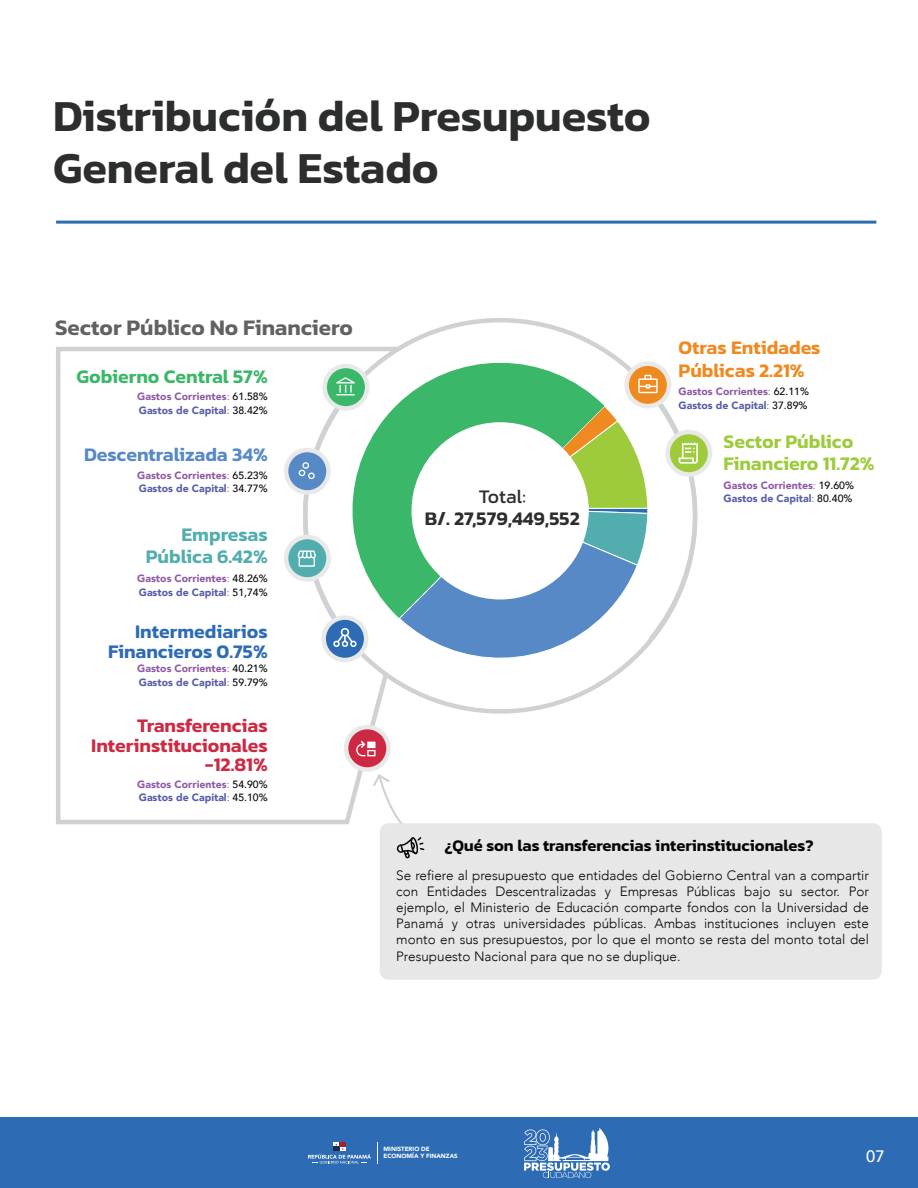
<style>
.page{position:relative;width:918px;height:1188px;background:#fff}
.page>*{position:absolute;margin:0;border:0;box-sizing:border-box;transform-origin:0 0}
.t1{font:600 45px/52.5px "Kanit";color:#2c2d2d}
.t2{font:600 22.5px "Kanit";color:#606160}
.t3{font:600 19.5px/19.5px "Kanit";color:#ce2943;text-align:right}
.t4{font:600 19.5px/19.5px "Kanit";color:#2d6cb5;text-align:right}
.t5{font:600 19.5px/22.5px "Kanit";color:#9dcb3b}
.t6{font:600 19.5px/22.5px "Kanit";color:#ef8a21}
.t7{font:600 19.5px/22.5px "Kanit";color:#52aeae;text-align:right}
.t8{font:600 19.5px "Kanit";color:#3bb76a}
.t9{font:600 19.5px "Kanit";color:#5789c7}
.t10{font:600 19.5px "Kanit";color:#2c2d2d}
.t11{font:19.5px "Kanit";color:#2c2d2d}
.t12{font:600 16.5px "Kanit";color:#040503}
.t13{font:500 16.5px "Avenir";color:#fff}
.t14{font:300 13.5px/16.2px "Avenir";color:#040503;text-align:justify}
.t15{font:900 10.5px/13.5px "Avenir";color:#9059a5}
.t16{font:900 6px/7.4px "Avenir";color:#fff}
.s1{font-weight:400}
.s2{font-weight:500;color:#040503}
.s3{color:#555ca9}
.s4{font-weight:400;color:#555ca9}
</style>
<div class="page">
<div style="left:380px;top:823px;width:502px;height:157px;background:#e6e7e6;border-radius:8px"></div>
<svg style="left:380px;top:828px;width:45px;height:31px"></svg>
<hr style="left:56px;top:221px;width:820px;height:3px;background:#2d6cb5">
<svg style="left:403px;top:646px;width:246px;height:68px"></svg>
<svg style="left:401px;top:318px;width:299px;height:328px"></svg>
<div style="left:665px;top:430px;width:47px;height:47px;background:#e9e9ea;border-radius:50%"></div>
<div style="left:670px;top:434px;width:38px;height:38px;background:#9dcb3b;border-radius:50%"></div>
<svg style="left:679px;top:442px;width:19px;height:22px"></svg>
<div style="left:624px;top:361px;width:47px;height:47px;background:#e9e9ea;border-radius:50%"></div>
<div style="left:629px;top:366px;width:38px;height:38px;background:#ef8a21;border-radius:50%"></div>
<svg style="left:638px;top:375px;width:20px;height:18px"></svg>
<svg style="left:403px;top:348px;width:202px;height:58px;fill:#3bb76a"></svg>
<svg style="left:403px;top:406px;width:245px;height:267px"></svg>
<div style="left:412px;top:422px;width:177px;height:177px;background:#fff;border-radius:50%"></div>
<svg style="left:56px;top:345px;width:347px;height:481px"></svg>
<div style="left:344px;top:725px;width:47px;height:47px;background:#e9e9ea;border-radius:50%"></div>
<div style="left:348px;top:729px;width:38px;height:38px;background:#ce2943;border-radius:50%"></div>
<svg style="left:336px;top:377px;width:19px;height:18px"></svg>
<svg style="left:298px;top:550px;width:18px;height:17px"></svg>
<svg style="left:333px;top:628px;width:24px;height:19px"></svg>
<svg style="left:356px;top:741px;width:20px;height:15px"></svg>
<svg style="left:299px;top:462px;width:16px;height:17px"></svg>
<div style="left:0;top:1118px;width:918px;height:70px;background:#2d6cb5"></div>
<svg style="left:524px;top:1128px;width:86px;height:50px"></svg>
<svg style="left:308px;top:1143px;width:63px;height:21px"></svg>
<svg style="left:377px;top:1143px;width:1px;height:21px"></svg>
<h1 class="t1" style="left:53px;top:88px;width:599px">Distribución del Presupuesto<br>General del Estado</h1>
<h2 class="t2" style="left:55px;top:310px;width:299px">Sector Público No Financiero</h2>
<h3 class="t8" style="left:77px;top:362px;width:193px">Gobierno Central 57%</h3>
<p class="t15" style="left:137px;top:390px;width:132px">Gastos Corrientes<span class="s1">:</span> <span class="s2">61.58%<br></span><span class="s3">Gastos de Capital</span><span class="s4">:</span> <span class="s2">38.42%</span></p>
<h3 class="t9" style="left:84px;top:439px;width:185px">Descentralizada 34%</h3>
<p class="t15" style="left:137px;top:468px;width:132px">Gastos Corrientes<span class="s1">:</span> <span class="s2">65.23%<br></span><span class="s3">Gastos de Capital</span><span class="s4">:</span> <span class="s2">34.77%</span></p>
<h3 class="t7" style="left:146px;top:522px;width:123px">Empresas<br>Pública 6.42%</h3>
<p class="t15" style="left:137px;top:572px;width:132px">Gastos Corrientes<span class="s1">:</span> <span class="s2">48.26%<br></span><span class="s3">Gastos de Capital</span><span class="s4">:</span> <span class="s2">51,74%</span></p>
<h3 class="t4" style="left:108px;top:621px;width:161px">Intermediarios<br>Financieros 0.75%</h3>
<p class="t15" style="left:137px;top:662px;width:132px">Gastos Corrientes<span class="s1">:</span> <span class="s2">40.21%<br></span><span class="s3">Gastos de Capital</span><span class="s4">:</span> <span class="s2">59.79%</span></p>
<h3 class="t3" style="left:91px;top:716px;width:178px">Transferencias<br>Interinstitucionales -12.81%</h3>
<p class="t15" style="left:137px;top:777px;width:132px">Gastos Corrientes<span class="s1">:</span> <span class="s2">54.90%<br></span><span class="s3">Gastos de Capital</span><span class="s4">:</span> <span class="s2">45.10%</span></p>
<h3 class="t11" style="left:479px;top:482px;width:49px">Total:</h3>
<h3 class="t10" style="left:425px;top:504px;width:157px">B/. 27,579,449,552</h3>
<h3 class="t6" style="left:679px;top:336px;width:144px">Otras Entidades<br>Públicas 2.21%</h3>
<p class="t15" style="left:679px;top:384px;width:132px">Gastos Corrientes<span class="s1">:</span> <span class="s2">62.11%<br></span><span class="s3">Gastos de Capital</span><span class="s4">:</span> <span class="s2">37.89%</span></p>
<h3 class="t5" style="left:724px;top:429px;width:153px">Sector Público<br>Financiero 11.72%</h3>
<p class="t15" style="left:724px;top:478px;width:132px">Gastos Corrientes<span class="s1">:</span> <span class="s2">19.60%<br></span><span class="s3">Gastos de Capital</span><span class="s4">:</span> <span class="s2">80.40%</span></p>
<p class="t12" style="left:444px;top:833px;width:371px">¿Qué son las transferencias interinstitucionales?</p>
<p class="t14" style="left:396px;top:867px;width:474px">Se refiere al presupuesto que entidades del Gobierno Central van a compartir con Entidades Descentralizadas y Empresas Públicas bajo su sector. Por ejemplo, el Ministerio de Educación comparte fondos con la Universidad de Panamá y otras universidades públicas. Ambas instituciones incluyen este monto en sus presupuestos, por lo que el monto se resta del monto total del Presupuesto Nacional para que no se duplique.</p>
<p class="t16" style="left:384px;top:1145px;width:76px">MINISTERIO DE<br>ECONOMÍA Y FINANZAS</p>
<p class="t13" style="left:866px;top:1142px;width:20px">07</p>
</div>
